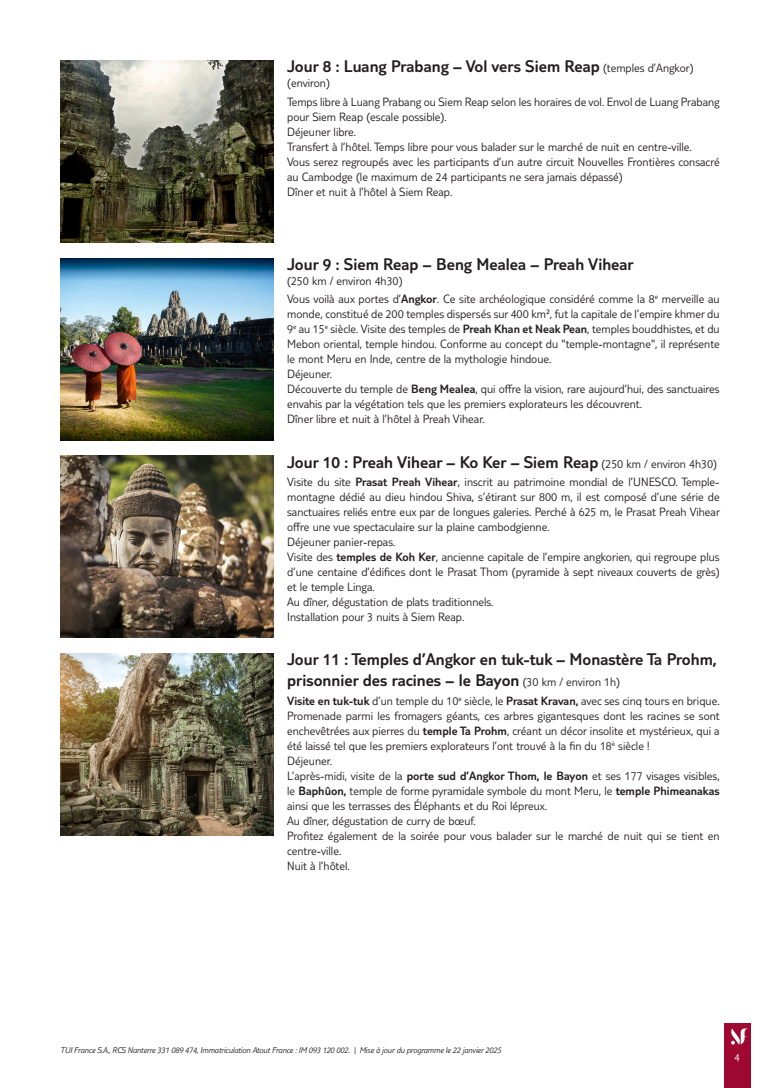
<style>
.page{position:relative;width:780px;height:1088px;background:#fff}
.page>*{position:absolute;margin:0;border:0;box-sizing:border-box;transform-origin:0 0}
.t1{font:300 17.5px/21px "TUI Type";color:#231f20}
.t2{font:300 12.5px/15px "TUI Type";color:#231f20}
.t3{font:300 11.25px "TUI Type";color:#fff}
.t4{font:italic 300 8.75px "TUI Type";letter-spacing:-.02em;color:#231f20}
.s1{font-size:12.5px}
.s2{font-style:inherit}
</style>
<div class="page">
<div style="left:724px;top:1023px;width:26px;height:65px;background:#9e0832"></div>
<svg style="left:731px;top:1028px;width:17px;height:16px"></svg>
<img style="left:60px;top:60px;width:213px;height:182px">
<img style="left:60px;top:258px;width:213px;height:182px">
<img style="left:60px;top:456px;width:213px;height:182px">
<img style="left:60px;top:654px;width:213px;height:182px">
<h1 class="t1" style="left:287px;top:55px;width:408px">Jour 8 : Luang Prabang – Vol vers Siem Reap <span class="s1">(temples d’Angkor)</span></h1>
<p class="t2" style="left:287px;top:73px;width:434px;line-height:18.5px">(environ)<br>Temps libre à Luang Prabang ou Siem Reap selon les horaires de vol. Envol de Luang Prabang</p>
<p class="t2" style="left:287px;top:109px;width:434px">pour Siem Reap (escale possible).<br>Déjeuner libre.<br>Transfert à l’hôtel. Temps libre pour vous balader sur le marché de nuit en centre-ville.<br>Vous serez regroupés avec les participants d’un autre circuit Nouvelles Frontières consacré au Cambodge (le maximum de 24 participants ne sera jamais dépassé)<br>Dîner et nuit à l’hôtel à Siem Reap.</p>
<h1 class="t1" style="left:287px;top:253px;width:348px">Jour 9 : Siem Reap – Beng Mealea – Preah Vihear</h1>
<p class="t2" style="left:287px;top:271px;width:434px;line-height:18.5px">(250 km / environ 4h30)<br>Vous voilà aux portes d’<span class="s2">Angkor</span>. Ce site archéologique considéré comme la 8<sup>e</sup> merveille au</p>
<p class="t2" style="left:287px;top:306px;width:434px">monde, constitué de 200 temples dispersés sur 400 km², fut la capitale de l’empire khmer du 9<sup>e</sup> au 15<sup>e</sup> siècle. Visite des temples de <span class="s2">Preah Khan et Neak Pean</span>, temples bouddhistes, et du Mebon oriental, temple hindou. Conforme au concept du "temple-montagne", il représente le mont Meru en Inde, centre de la mythologie hindoue.<br>Déjeuner.<br>Découverte du temple de <span class="s2">Beng Mealea</span>, qui offre la vision, rare aujourd’hui, des sanctuaires envahis par la végétation tels que les premiers explorateurs les découvrent.<br>Dîner libre et nuit à l’hôtel à Preah Vihear.</p>
<h1 class="t1" style="left:287px;top:451px;width:431px">Jour 10 : Preah Vihear – Ko Ker – Siem Reap <span class="s1">(250 km / environ 4h30)</span></h1>
<p class="t2" style="left:287px;top:474px;width:434px">Visite du site <span class="s2">Prasat Preah Vihear</span>, inscrit au patrimoine mondial de l’UNESCO. Temple&shy;montagne dédié au dieu hindou Shiva, s’étirant sur 800 m, il est composé d’une série de sanctuaires reliés entre eux par de longues galeries. Perché à 625 m, le Prasat Preah Vihear offre une vue spectaculaire sur la plaine cambodgienne.<br>Déjeuner panier-repas.<br>Visite des <span class="s2">temples de Koh Ker</span>, ancienne capitale de l’empire angkorien, qui regroupe plus d’une centaine d’édifices dont le Prasat Thom (pyramide à sept niveaux couverts de grès) et le temple Linga.<br>Au dîner, dégustation de plats traditionnels.<br>Installation pour 3 nuits à Siem Reap.</p>
<h1 class="t1" style="left:287px;top:649px;width:431px">Jour 11 : Temples d’Angkor en tuk-tuk – Monastère Ta Prohm, prisonnier des racines – le Bayon <span class="s1">(30 km / environ 1h)</span></h1>
<p class="t2" style="left:287px;top:693px;width:434px"><span class="s2">Visite en tuk-tuk</span> d’un temple du 10<sup>e</sup> siècle, le <span class="s2">Prasat Kravan,</span> avec ses cinq tours en brique.<br>Promenade parmi les fromagers géants, ces arbres gigantesques dont les racines se sont enchevêtrées aux pierres du <span class="s2">temple Ta Prohm</span>, créant un décor insolite et mystérieux, qui a été laissé tel que les premiers explorateurs l’ont trouvé à la fin du 18<sup>è</sup> siècle !<br>Déjeuner.<br>L’après-midi, visite de la <span class="s2">porte sud d’Angkor Thom, le Bayon</span> et ses 177 visages visibles, le <span class="s2">Baphûon,</span> temple de forme pyramidale symbole du mont Meru, le <span class="s2">temple Phimeanakas </span>ainsi que les terrasses des Éléphants et du Roi lépreux.<br>Au dîner, dégustation de curry de bœuf.<br>Profitez également de la soirée pour vous balader sur le marché de nuit qui se tient en centre-ville.<br>Nuit à l’hôtel.</p>
<p class="t4" style="left:60px;top:1045px;width:442px">TUI France S.A., RCS Nanterre 331 089 474, Immatriculation Atout France : IM 093 120 002. | Mise à jour du programme le 22 janvier 2025</p>
<p class="t3" style="left:734px;top:1050px;width:7px">4</p>
</div>
